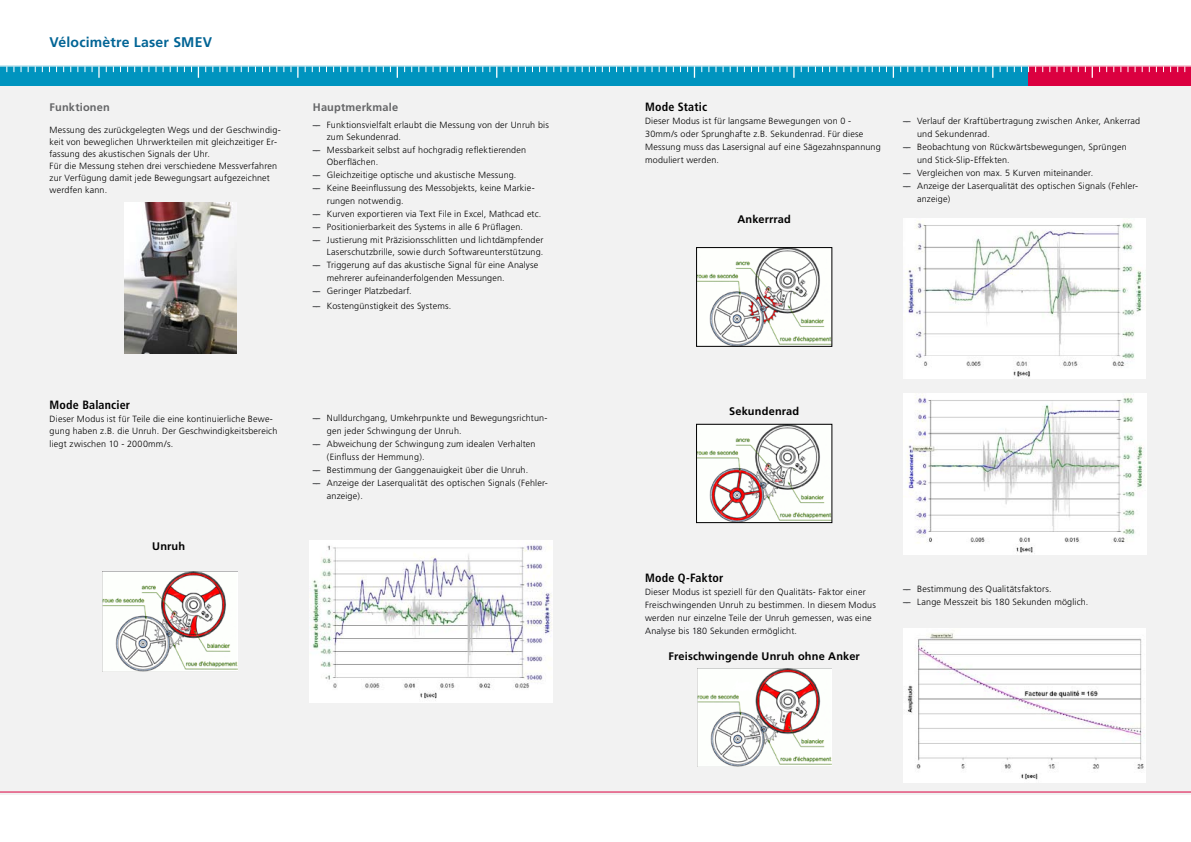
<style>
.page{position:relative;width:1191px;height:842px;background:#fff}
.page>*{position:absolute;margin:0;border:0;box-sizing:border-box;transform-origin:0 0}
.t1{font:700 14px "Frutiger";letter-spacing:.015em;color:#006495}
.t2{font:700 condensed 12px "Frutiger";letter-spacing:.015em;color:#000}
.t3{font:700 11px "Frutiger";letter-spacing:.015em;color:#000}
.t4{font:700 11px "Frutiger";letter-spacing:.015em;color:#646567}
.t5{font:300 9px/12px "Frutiger";letter-spacing:.02em;color:#000}
.t6{font:300 9px/13px "Frutiger";letter-spacing:.02em;color:#000003}
.s1{font-weight:900;color:#646567}
</style>
<div class="page">
<div style="left:0;top:85px;width:1191px;height:709px;background:#f2f2f2"></div>
<div style="left:0;top:65px;width:1191px;height:21px;background:#0094bf"></div>
<div style="left:1028px;top:65px;width:163px;height:21px;background:#db0040"></div>
<svg style="left:992px;top:66px;width:1px;height:12px"></svg>
<svg style="left:793px;top:66px;width:1px;height:12px"></svg>
<svg style="left:694px;top:66px;width:1px;height:12px"></svg>
<svg style="left:1085px;top:66px;width:8px;height:12px"></svg>
<svg style="left:886px;top:66px;width:8px;height:12px"></svg>
<svg style="left:397px;top:66px;width:1px;height:12px"></svg>
<svg style="left:198px;top:66px;width:1px;height:12px"></svg>
<svg style="left:496px;top:66px;width:1px;height:12px"></svg>
<svg style="left:291px;top:66px;width:7px;height:12px"></svg>
<svg style="left:92px;top:66px;width:8px;height:12px"></svg>
<hr style="left:0;top:65px;width:1191px;height:1px;background:#fff">
<svg style="left:589px;top:66px;width:7px;height:6px"></svg>
<hr style="left:0;top:792px;width:1191px;height:1px;background:#db0040">
<img style="left:102px;top:572px;width:136px;height:99px">
<img style="left:698px;top:249px;width:132px;height:96px">
<div style="left:696px;top:247px;width:136px;height:100px;border:1px solid #000"></div>
<img style="left:698px;top:426px;width:132px;height:95px">
<div style="left:696px;top:424px;width:136px;height:99px;border:1px solid #000"></div>
<img style="left:310px;top:540px;width:242px;height:163px">
<img style="left:125px;top:202px;width:112px;height:152px">
<img style="left:903px;top:218px;width:242px;height:160px">
<img style="left:903px;top:394px;width:243px;height:160px">
<img style="left:697px;top:668px;width:134px;height:98px">
<img style="left:903px;top:628px;width:242px;height:154px">
<h1 class="t1" style="left:50px;top:34px;width:164px">Vélocimètre Laser SMEV</h1>
<p class="t4" style="left:50px;top:101px;width:62px">Funktionen</p>
<p class="t5" style="left:50px;top:124px;width:233px">Messung des zurückgelegten Wegs und der Geschwindig&shy;keit von beweglichen Uhrwerkteilen mit gleichzeitiger Er&shy;fassung des akustischen Signals der Uhr.<br>Für die Messung stehen drei verschiedene Messverfahren zur Verfügung damit jede Bewegungsart aufgezeichnet werdfen kann.</p>
<p class="t4" style="left:313px;top:101px;width:87px">Hauptmerkmale</p>
<p class="t5" style="left:327px;top:119px;width:223px;text-indent:-14px"><span class="s1">––</span> Funktionsvielfalt erlaubt die Messung von der Unruh bis zum Sekundenrad.</p>
<p class="t5" style="left:327px;top:144px;width:201px;text-indent:-14px"><span class="s1">––</span> Messbarkeit selbst auf hochgradig reflektierenden<br>Oberflächen.</p>
<p class="t5" style="left:313px;top:169px;width:205px"><span class="s1">––</span> Gleichzeitige optische und akustische Messung.</p>
<p class="t5" style="left:313px;top:182px;width:223px"><span class="s1">––</span> Keine Beeinflussung des Messobjekts, keine Markie-</p>
<p class="t5" style="left:327px;top:195px;width:78px">rungen notwendig.</p>
<p class="t5" style="left:313px;top:208px;width:230px"><span class="s1">––</span> Kurven exportieren via Text File in Excel, Mathcad etc.</p>
<p class="t5" style="left:313px;top:221px;width:212px"><span class="s1">––</span> Positionierbarkeit des Systems in alle 6 Prüflagen.</p>
<p class="t5" style="left:313px;top:234px;width:232px"><span class="s1">––</span> Justierung mit Präzisionsschlitten und lichtdämpfender</p>
<p class="t5" style="left:327px;top:246px;width:218px">Laserschutzbrille, sowie durch Softwareunterstützung.</p>
<p class="t5" style="left:313px;top:259px;width:227px"><span class="s1">––</span> Triggerung auf das akustische Signal für eine Analyse</p>
<p class="t5" style="left:327px;top:272px;width:179px">mehrerer aufeinanderfolgenden Messungen.</p>
<p class="t5" style="left:313px;top:285px;width:100px"><span class="s1">––</span> Geringer Platzbedarf.</p>
<p class="t5" style="left:313px;top:300px;width:140px"><span class="s1">––</span> Kostengünstigkeit des Systems.</p>
<h2 class="t2" style="left:50px;top:398px;width:82px">Mode Balancier</h2>
<p class="t5" style="left:50px;top:413px;width:229px">Dieser Modus ist für Teile die eine kontinuierliche Bewe&shy;gung haben z.B. die Unruh. Der Geschwindigkeitsbereich</p>
<p class="t5" style="left:50px;top:438px;width:125px">liegt zwischen 10 - 2000mm/s.</p>
<p class="t3" style="left:152px;top:540px;width:35px">Unruh</p>
<p class="t5" style="left:313px;top:412px;width:236px"><span class="s1">––</span> Nulldurchgang, Umkehrpunkte und Bewegungsrichtun-</p>
<p class="t5" style="left:327px;top:425px;width:136px">gen jeder Schwingung der Unruh.</p>
<p class="t5" style="left:313px;top:438px;width:224px"><span class="s1">––</span> Abweichung der Schwingung zum idealen Verhalten</p>
<p class="t5" style="left:327px;top:451px;width:99px">(Einfluss der Hemmung).</p>
<p class="t5" style="left:313px;top:464px;width:217px"><span class="s1">––</span> Bestimmung der Ganggenauigkeit über die Unruh.</p>
<p class="t5" style="left:313px;top:477px;width:236px"><span class="s1">––</span> Anzeige der Laserqualität des optischen Signals (Fehler-</p>
<p class="t5" style="left:327px;top:490px;width:37px">anzeige).</p>
<h2 class="t2" style="left:645px;top:100px;width:64px">Mode Static</h2>
<p class="t5" style="left:645px;top:115px;width:237px;line-height:13px">Dieser Modus ist für langsame Bewegungen von 0 - 30mm/s oder Sprunghafte z.B. Sekundenrad. Für diese Messung muss das Lasersignal auf eine Sägezahnspannung moduliert werden.</p>
<p class="t3" style="left:737px;top:213px;width:55px">Ankerrrad</p>
<p class="t5" style="left:903px;top:115px;width:239px"><span class="s1">––</span> Verlauf der Kraftübertragung zwischen Anker, Ankerrad</p>
<p class="t5" style="left:917px;top:128px;width:74px">und Sekundenrad.</p>
<p class="t5" style="left:903px;top:141px;width:225px"><span class="s1">––</span> Beobachtung von Rückwärtsbewegungen, Sprüngen</p>
<p class="t5" style="left:917px;top:154px;width:94px">und Stick-Slip-Effekten.</p>
<p class="t5" style="left:903px;top:167px;width:191px"><span class="s1">––</span> Vergleichen von max. 5 Kurven miteinander.</p>
<p class="t5" style="left:903px;top:180px;width:236px"><span class="s1">––</span> Anzeige der Laserqualität des optischen Signals (Fehler-</p>
<p class="t5" style="left:917px;top:193px;width:35px">anzeige)</p>
<p class="t3" style="left:729px;top:405px;width:72px">Sekundenrad</p>
<h2 class="t2" style="left:645px;top:571px;width:80px">Mode Q-Faktor</h2>
<p class="t6" style="left:645px;top:586px;width:232px">Dieser Modus ist speziell für den Qualitäts- Faktor einer Freischwingenden Unruh zu bestimmen. In diesem Modus werden nur einzelne Teile der Unruh gemessen, was eine Analyse bis 180 Sekunden ermöglicht.</p>
<p class="t3" style="left:668px;top:650px;width:193px">Freischwingende Unruh ohne Anker</p>
<p class="t5" style="left:903px;top:582px;width:187px;line-height:13px"><span class="s1">––</span> Bestimmung des Qualitätsfaktors.<br><span class="s1">––</span> Lange Messzeit bis 180 Sekunden möglich.</p>
</div>
